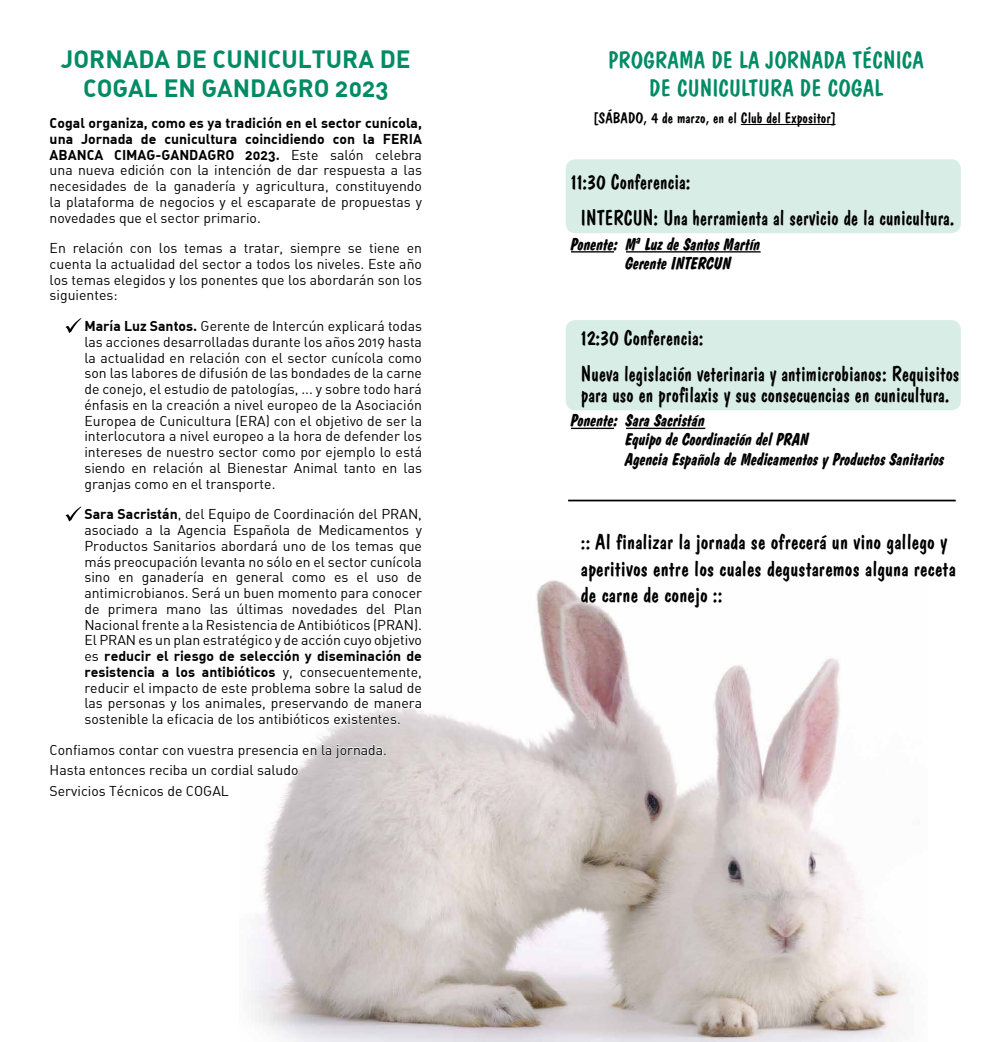
<style>
.page{position:relative;width:993px;height:1042px;background:#fff}
.page>*{position:absolute;margin:0;border:0;box-sizing:border-box;transform-origin:0 0}
.t1{font:24.5px/28px "Dom Casual BT";color:#008b64;text-align:center}
.t2{font:700 24.5px/29.4px "DIN Alternate";color:#008b64;text-align:center}
.t3{font:22.22px/36.2px "Dom Casual BT";color:#000;scale:.93 1}
.t4{font:22.22px/26.2px "Dom Casual BT";color:#000}
.t5{font:700 17.32px/19.2px "Dom Diagonal BT";color:#000;scale:.93 1}
.t6{font:15.75px "Dom Casual BT";color:#000}
.t7{font:14px/15.8px "DIN Alternate";color:#000;text-align:justify}
.s1{font-weight:700}
.s2{font-size:20.12px}
</style>
<div class="page">
<img style="left:251px;top:580px;width:655px;height:462px">
<div style="left:565px;top:159px;width:395px;height:74px;background:#d9ede7;border-radius:10px"></div>
<div style="left:565px;top:320px;width:395px;height:90px;background:#d9ede7;border-radius:10px"></div>
<svg style="left:251px;top:743px;width:135px;height:15px"></svg>
<svg style="left:251px;top:764px;width:47px;height:12px"></svg>
<hr style="left:740px;top:124px;width:95px;height:1px;background:#000">
<hr style="left:570px;top:251px;width:44px;height:1px;background:#000">
<hr style="left:625px;top:251px;width:135px;height:1px;background:#000">
<hr style="left:570px;top:428px;width:44px;height:1px;background:#000">
<hr style="left:625px;top:428px;width:80px;height:1px;background:#000">
<svg style="left:65px;top:506px;width:357px;height:219px"></svg>
<hr style="left:568px;top:500px;width:387px;height:1px;background:#000">
<h1 class="t2" style="left:61px;top:43px;width:351px">JORNADA DE CUNICULTURA DE<br>COGAL EN GANDAGRO 2023</h1>
<p class="t7" style="left:50px;top:115px;width:374px"><span class="s1">Cogal organiza, como es ya tradición en el sector cunícola, una Jornada de cunicultura coincidiendo con la FERIA ABANCA CIMAG-GANDAGRO 2023.</span> Este salón celebra una nueva edición con la intención de dar respuesta a las necesidades de la ganadería y agricultura, constituyendo la plataforma de negocios y el escaparate de propuestas y novedades que el sector primario.</p>
<p class="t7" style="left:50px;top:240px;width:374px">En relación con los temas a tratar, siempre se tiene en cuenta la actualidad del sector a todos los niveles. Este año los temas elegidos y los ponentes que los abordarán son los siguientes:</p>
<p class="t7" style="left:84px;top:318px;width:339px"><span class="s1">María Luz Santos.</span> Gerente de Intercún explicará todas las acciones desarrolladas durante los años 2019 hasta la actualidad en relación con el sector cunícola como son las labores de difusión de las bondades de la carne de conejo, el estudio de patologías, ... y sobre todo hará énfasis en la creación a nivel europeo de la Asociación Europea de Cunicultura (ERA) con el objetivo de ser la interlocutora a nivel europeo a la hora de defender los intereses de nuestro sector como por ejemplo lo está siendo en relación al Bienestar Animal tanto en las granjas como en el transporte.</p>
<p class="t7" style="left:84px;top:506px;width:339px"><span class="s1">Sara Sacristán</span>, del Equipo de Coordinación del PRAN, asociado a la Agencia Española de Medicamentos y Productos Sanitarios abordará uno de los temas que más preocupación levanta no sólo en el sector cunícola sino en ganadería en general como es el uso de antimicrobianos. Será un buen momento para conocer de primera mano las últimas novedades del Plan Nacional frente a la Resistencia de Antibióticos (PRAN).<br>El PRAN es un plan estratégico y de acción cuyo objetivo es <span class="s1">reducir el riesgo de selección y diseminación de resistencia a los antibióticos</span> y, consecuentemente, reducir el impacto de este problema sobre la salud de las personas y los animales, preservando de manera sostenible la eficacia de los antibióticos existentes.</p>
<p class="t7" style="left:50px;top:739px;width:339px;line-height:20.7px;text-align:left">Confiamos contar con vuestra presencia en la jornada.<br>Hasta entonces reciba un cordial saludo<br>Servicios Técnicos de COGAL</p>
<h1 class="t1" style="left:608px;top:46px;width:317px">PROGRAMA DE LA JORNADA TÉCNICA<br>DE CUNICULTURA DE COGAL</h1>
<p class="t6" style="left:593px;top:108px;width:244px">[SÁBADO, 4 de marzo, en el Club del Expositor]</p>
<h2 class="t3" style="left:580px;top:163px;width:403px;text-indent:-10px">11:30 Conferencia:<br>INTERCUN: Una herramienta al servicio de la cunicultura.</h2>
<p class="t5" style="left:625px;top:234px;width:147px;text-indent:-55px">Ponente: Mª Luz de Santos Martín<br>Gerente INTERCUN</p>
<h2 class="t3" style="left:580px;top:319px;width:408px">12:30 Conferencia:<br>Nueva legislación veterinaria y antimicrobianos: Requisitos</h2>
<h2 class="t3" style="left:580px;top:376px;width:398px">para uso en profilaxis y sus consecuencias en cunicultura.</h2>
<p class="t5" style="left:625px;top:411px;width:344px;text-indent:-55px">Ponente: Sara Sacristán<br>Equipo de Coordinación del PRAN<br>Agencia Española de Medicamentos y Productos Sanitarios</p>
<h2 class="t4" style="left:580px;top:529px;width:376px"><span class="s2">::</span> Al finalizar la jornada se ofrecerá un vino gallego y aperitivos entre los cuales degustaremos alguna receta de carne de conejo ::</h2>
</div>
